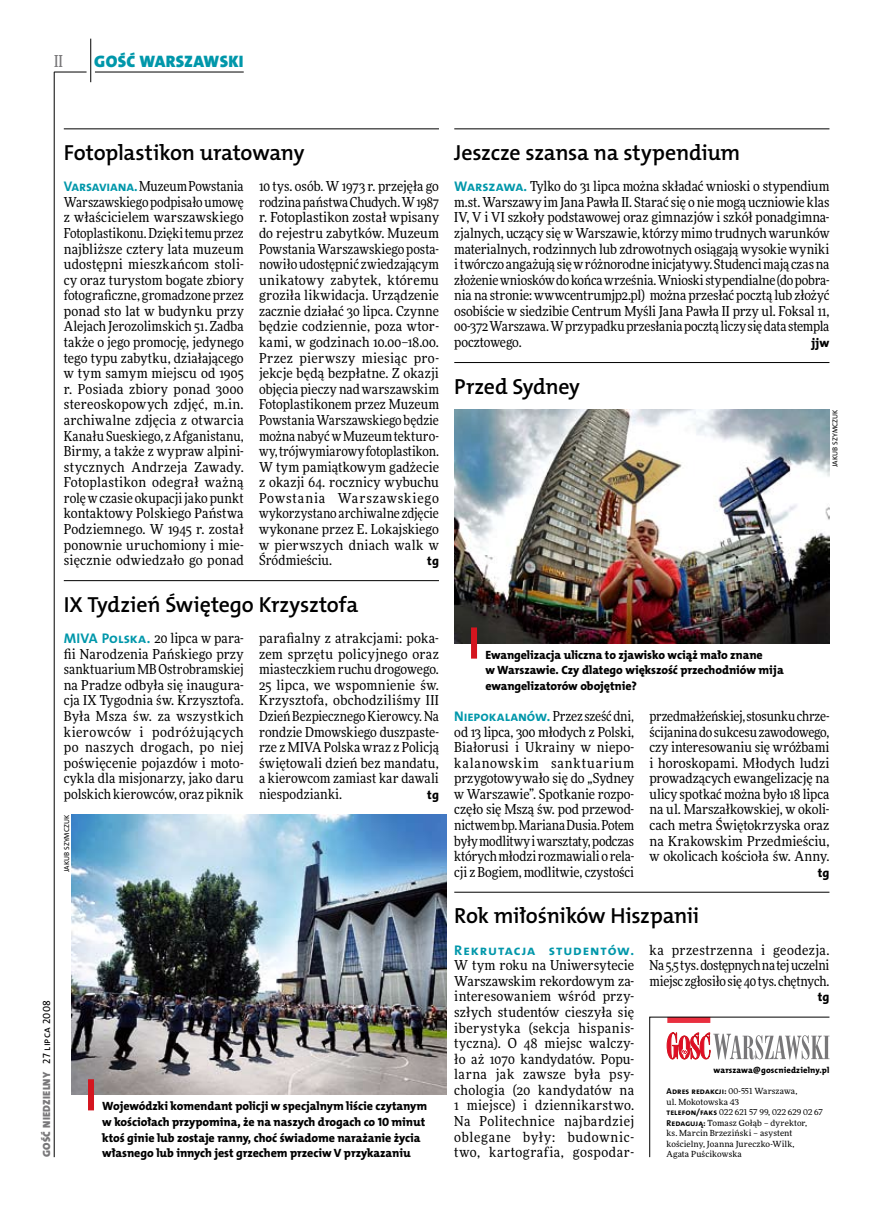
<style>
.page{position:relative;width:872px;height:1221px;background:#fff}
.page>*{position:absolute;margin:0;border:0;box-sizing:border-box;transform-origin:0 0}
.t1{font:21.9px "The Mix HP6 Se Bld";letter-spacing:-.01em;color:#000}
.t2{font:16.65px "The Mix HP9 Blk";letter-spacing:.02em;color:#0097aa}
.t3{font:500 16.5px "Freeday Narrow";color:#787779;scale:.9 1}
.t4{font:13.95px "The Mix HP7 Bld";letter-spacing:.06em;color:#0097aa}
.t5{font:13.8px/15.6px "Freeday Narrow News";letter-spacing:.005em;color:#000;text-align:justify}
.t6{font:12.45px "The Mix HP8 Ex Bld";color:#000}
.t7{font:12px/15.6px "The Mix HP8 Ex Bld";letter-spacing:-.005em;color:#000}
.t8{font:10.5px "The Mix HP9 Blk";letter-spacing:.025em;color:#787779}
.t9{font:8.55px "The Mix HP8 Ex Bld";letter-spacing:.04em;color:#000}
.t10{font:8.4px/10.5px "Freeday News";letter-spacing:.01em;color:#000}
.t11{font:7.2px "The Mix HP5 Plain";letter-spacing:.005em;color:#000}
.s1{font-family:"The Mix HP7 Bld";font-size:13.95px;color:#0097aa}
.s2{font-family:"The Mix HP5 Plain";color:#000}
.s3{font-family:"The Mix HP7 Bld";font-size:8.55px}
</style>
<div class="page">
<hr style="left:54px;top:72px;width:1px;height:1085px;background:#000">
<hr style="left:90px;top:39px;width:1px;height:43px;background:#000">
<hr style="left:54px;top:72px;width:33px;height:1px;background:#000">
<hr style="left:95px;top:72px;width:149px;height:1px;background:#000">
<svg style="left:649px;top:1016px;width:181px;height:141px"></svg>
<hr style="left:454px;top:891px;width:375px;height:1px;background:#000">
<hr style="left:64px;top:580px;width:375px;height:1px;background:#000">
<hr style="left:64px;top:129px;width:375px;height:1px;background:#000">
<hr style="left:454px;top:362px;width:375px;height:1px;background:#000">
<img style="left:454px;top:409px;width:375px;height:234px">
<hr style="left:454px;top:129px;width:375px;height:1px;background:#000">
<img style="left:71px;top:814px;width:375px;height:280px">
<div style="left:88px;top:1079px;width:6px;height:31px;background:#d4151f"></div>
<div style="left:471px;top:627px;width:6px;height:31px;background:#d4151f"></div>
<p class="t3" style="left:54px;top:50px;width:11px">II</p>
<p class="t2" style="left:94px;top:50px;width:151px">GOŚĆ WARSZAWSKI</p>
<h1 class="t1" style="left:64px;top:139px;width:242px">Fotoplastikon uratowany</h1>
<p class="t5" style="left:64px;top:178px;width:181px"><span class="s1">Varsaviana.</span> Muzeum Powstania Warszawskiego podpisało umowę z właścicielem warszawskiego Fotoplastikonu. Dzięki temu przez najbliższe cztery lata muzeum udostępni mieszkańcom stoli&shy;cy oraz turystom bogate zbiory fotograficzne, gromadzone przez ponad sto lat w budynku przy Alejach Jerozolimskich 51. Zadba także o jego promocję, jedynego tego typu zabytku, działającego w tym samym miejscu od 1905 r. Posiada zbiory ponad 3000 stereoskopowych zdjęć, m.in. archiwalne zdjęcia z otwarcia Kanału Sueskiego, zAfganistanu, Birmy, a także z wypraw alpini&shy;stycznych Andrzeja Zawady.<br>Fotoplastikon odegrał ważną rolę wczasie okupacji jako punkt kontaktowy Polskiego Państwa Podziemnego. W 1945 r. został ponownie uruchomiony i mie&shy;sięcznie odwiedzało go ponad</p>
<p class="t5" style="left:259px;top:178px;width:181px">10 tys. osób. W 1973 r. przejęła go rodzina państwa Chudych. W1987 r. Fotoplastikon został wpisany do rejestru zabytków. Muzeum Powstania Warszawskiego posta&shy;nowiło udostępnić zwiedzającym unikatowy zabytek, któremu groziła likwidacja. Urządzenie zacznie działać 30 lipca. Czynne będzie codziennie, poza wtor&shy;kami, w godzinach 10.00–18.00.<br>Przez pierwszy miesiąc pro&shy;jekcje będą bezpłatne. Z okazji objęcia pieczy nad warszawskim Fotoplastikonem przez Muzeum Powstania Warszawskiego będzie można nabyć wMuzeum tekturo&shy;wy, trójwymiarowy fotoplastikon.<br>W tym pamiątkowym gadżecie z okazji 64. rocznicy wybuchu Powstania Warszawskiego wykorzystano archiwalne zdjęcie wykonane przez E. Lokajskiego w pierwszych dniach walk w Śródmieściu.</p>
<p class="t6" style="left:427px;top:553px;width:13px">tg</p>
<h1 class="t1" style="left:64px;top:590px;width:296px">IX Tydzień Świętego Krzysztofa</h1>
<p class="t5" style="left:64px;top:630px;width:181px"><span class="s1">MIVA Polska.</span> 20 lipca w para&shy;fii Narodzenia Pańskiego przy sanktuarium MB Ostrobramskiej na Pradze odbyła się inaugura&shy;cja IX Tygodnia św. Krzysztofa.<br>Była Msza św. za wszystkich kierowców i podróżujących po naszych drogach, po niej poświęcenie pojazdów i moto&shy;cykla dla misjonarzy, jako daru polskich kierowców, oraz piknik</p>
<p class="t5" style="left:259px;top:630px;width:181px">parafialny z atrakcjami: poka&shy;zem sprzętu policyjnego oraz miasteczkiem ruchu drogowego.<br>25 lipca, we wspomnienie św.<br>Krzysztofa, obchodziliśmy III Dzień Bezpiecznego Kierowcy. Na rondzie Dmowskiego duszpaste&shy;rze z MIVA Polska wraz z Policją świętowali dzień bez mandatu, a kierowcom zamiast kar dawali niespodzianki.</p>
<p class="t6" style="left:427px;top:786px;width:13px">tg</p>
<p class="t11" style="left:62px;top:871px;width:58px;rotate:-90deg">jakub szymczuk</p>
<p class="t8" style="left:40px;top:1156px;width:158px;rotate:-90deg">GOŚĆ NIEDZIELNY <span class="s2">27 lipca 2008</span></p>
<p class="t7" style="left:102px;top:1098px;width:325px">Wojewódzki komendant policji w specjalnym liście czytanym w kościołach przypomina, że na naszych drogach co 10 minut ktoś ginie lub zostaje ranny, choć świadome narażanie życia własnego lub innych jest grzechem przeciw V przykazaniu</p>
<h1 class="t1" style="left:454px;top:139px;width:287px">Jeszcze szansa na stypendium</h1>
<p class="t5" style="left:454px;top:178px;width:377px"><span class="s1">Warszawa.</span> Tylko do 31 lipca można składać wnioski o stypendium m.st. Warszawy im Jana Pawła II. Starać się o nie mogą uczniowie klas IV, V i VI szkoły podstawowej oraz gimnazjów i szkół ponadgimna&shy;zjalnych, uczący się w Warszawie, którzy mimo trudnych warunków materialnych, rodzinnych lub zdrowotnych osiągają wysokie wyniki itwórczo angażują się wróżnorodne inicjatywy. Studenci mają czas na złożenie wniosków do końca września. Wnioski stypendialne (do pobra&shy;nia na stronie: wwwcentrumjp2.pl) można przesłać pocztą lub złożyć osobiście w siedzibie Centrum Myśli Jana Pawła II przy ul. Foksal 11, 00-372 Warszawa. Wprzypadku przesłania pocztą liczy się data stempla pocztowego.</p>
<p class="t6" style="left:811px;top:335px;width:19px">jjw</p>
<h1 class="t1" style="left:454px;top:372px;width:127px">Przed Sydney</h1>
<p class="t11" style="left:830px;top:467px;width:58px;rotate:-90deg">jakub szymczuk</p>
<p class="t7" style="left:485px;top:646px;width:300px">Ewangelizacja uliczna to zjawisko wciąż mało znane<br>w Warszawie. Czy dlatego większość przechodniów mija ewangelizatorów obojętnie?</p>
<p class="t5" style="left:454px;top:708px;width:181px"><span class="s1">Niepokalanów.</span> Przez sześć dni, od 13 lipca, 300 młodych z Polski, Białorusi i Ukrainy w niepo&shy;kalanowskim sanktuarium przygotowywało się do „Sydney w Warszawie”. Spotkanie rozpo&shy;częło się Mszą św. pod przewod&shy;nictwem bp. Mariana Dusia. Potem były modlitwy iwarsztaty, podczas których młodzi rozmawiali o rela&shy;cji z Bogiem, modlitwie, czystości</p>
<p class="t5" style="left:649px;top:708px;width:181px">przedmałżeńskiej, stosunku chrze&shy;ścijanina do sukcesu zawodowego, czy interesowaniu się wróżbami i horoskopami. Młodych ludzi prowadzących ewangelizację na ulicy spotkać można było 18 lipca na ul. Marszałkowskiej, w okoli&shy;cach metra Świętokrzyska oraz na Krakowskim Przedmieściu, w okolicach kościoła św. Anny.</p>
<p class="t6" style="left:817px;top:864px;width:13px">tg</p>
<h1 class="t1" style="left:454px;top:901px;width:246px">Rok miłośników Hiszpanii</h1>
<p class="t4" style="left:454px;top:940px;width:181px">Rekrutacja studentów.</p>
<p class="t5" style="left:454px;top:957px;width:181px">W tym roku na Uniwersytecie Warszawskim rekordowym za&shy;interesowaniem wśród przy&shy;szłych studentów cieszyła się iberystyka (sekcja hispanis&shy;tyczna). O 48 miejsc walczy&shy;ło aż 1070 kandydatów. Popu&shy;larna jak zawsze była psy&shy;chologia (20 kandydatów na 1 miejsce) i dziennikarstwo.<br>Na Politechnice najbardziej oblegane były: budownic&shy;two, kartografia, gospodar-</p>
<p class="t5" style="left:649px;top:941px;width:181px">ka przestrzenna i geodezja.<br>Na 5,5 tys. dostępnych na tej uczelni miejsc zgłosiło się 40 tys. chętnych.</p>
<p class="t6" style="left:818px;top:989px;width:13px">tg</p>
<p class="t9" style="left:713px;top:1064px;width:118px">warszawa@goscniedzielny.pl</p>
<p class="t10" style="left:666px;top:1085px;width:158px"><span class="s3">Adres redakcji:</span> 00-551 Warszawa,<br>ul. Mokotowska 43<br><span class="s3">telefon/faks</span> 022 621 57 99, 022 629 02 67<br><span class="s3">Redagują:</span> Tomasz Gołąb – dyrektor,<br>ks. Marcin Brzeziński – asystent kościelny, Joanna Jureczko-Wilk,<br>Agata Puścikowska</p>
</div>
